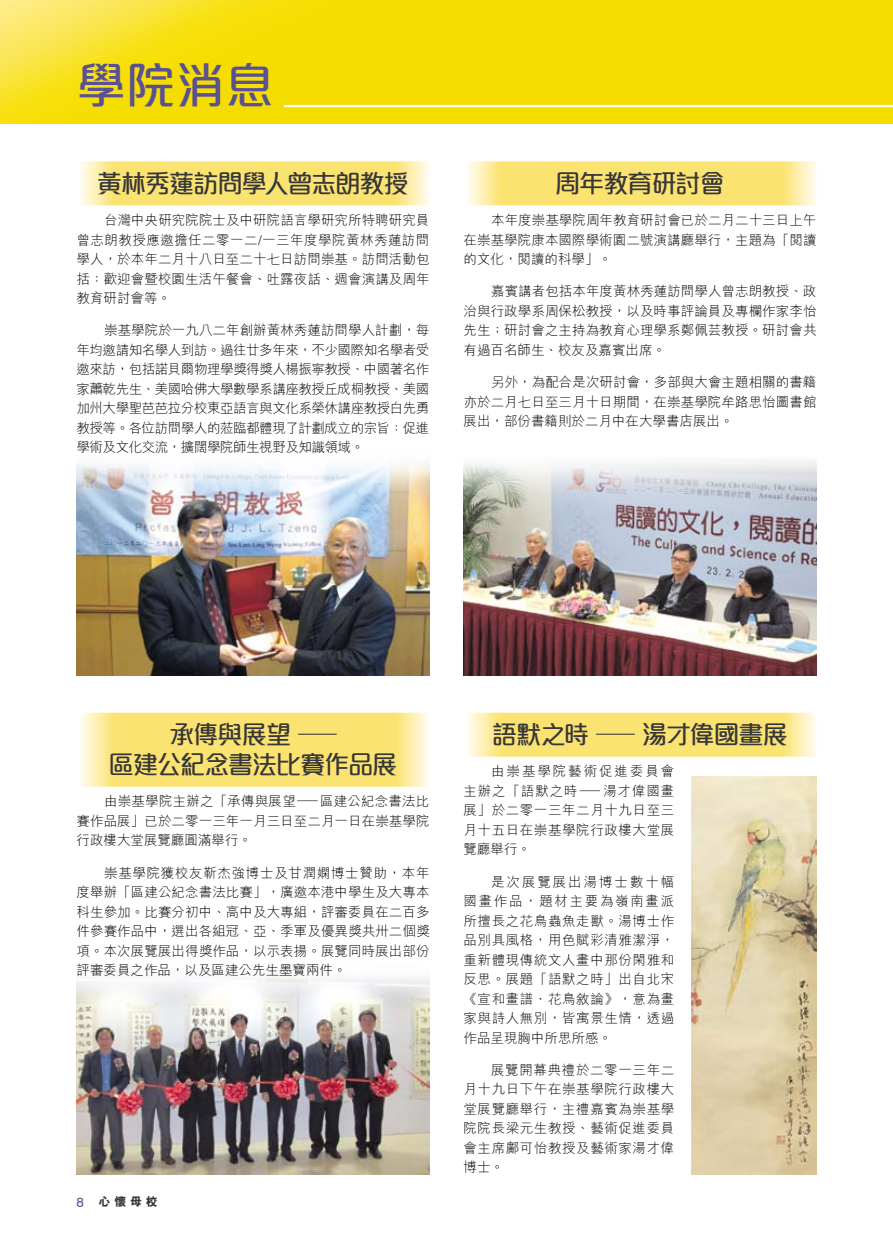
<style>
.page{position:relative;width:893px;height:1234px;background:#fff}
.page>*{position:absolute;margin:0;border:0;box-sizing:border-box;transform-origin:0 0}
.t1{font:500 49.5px "M Elle HK";color:#595193}
.t2{font:500 25.5px/30px "M Elle HK";letter-spacing:-.055em;color:#373737;text-align:center}
.t3{font:300 13.5px/19.5px "M Hei HK";letter-spacing:.005em;color:#000;text-align:justify}
.t4{font:800 12px "M Hei HK";color:#373737}
.s1{font-family:"Swiss 721 BT";font-weight:400;font-size:13.5px;color:#595193}
</style>
<div class="page">
<img style="left:0;top:0;width:893px;height:123px">
<hr style="left:284px;top:105px;width:609px;height:2px;background:#fff">
<img style="left:77px;top:977px;width:352px;height:197px">
<img style="left:463px;top:461px;width:353px;height:214px">
<svg style="left:467px;top:161px;width:349px;height:5px;background:#fbe78a"></svg>
<svg style="left:467px;top:166px;width:349px;height:39px;background:#fbe57e"></svg>
<svg style="left:80px;top:712px;width:349px;height:35px;background:#fbe580"></svg>
<svg style="left:80px;top:747px;width:349px;height:39px;background:#fbe57e"></svg>
<img style="left:77px;top:463px;width:352px;height:212px">
<svg style="left:80px;top:161px;width:349px;height:5px;background:#fbe78a"></svg>
<svg style="left:80px;top:166px;width:349px;height:39px;background:#fbe57e"></svg>
<svg style="left:467px;top:712px;width:349px;height:5px;background:#fbe88f"></svg>
<svg style="left:467px;top:717px;width:349px;height:39px;background:#fbe57e"></svg>
<img style="left:691px;top:776px;width:125px;height:398px">
<h1 class="t1" style="left:77px;top:51px;width:200px">學院消息</h1>
<h2 class="t2" style="left:97px;top:167px;width:314px">黃林秀蓮訪問學人曾志朗教授</h2>
<p class="t3" style="left:77px;top:210px;width:355px;text-indent:28px">台灣中央研究院院士及中研院語言學研究所特聘研究員曾志朗教授應邀擔任二零一二/一三年度學院黃林秀蓮訪問學人，於本年二月十八日至二十七日訪問崇基。訪問活動包括：歡迎會暨校園生活午餐會、吐露夜話、週會演講及周年教育研討會等。</p>
<p class="t3" style="left:77px;top:320px;width:354px;text-indent:28px">崇基學院於一九八二年創辦黃林秀蓮訪問學人計劃，每年均邀請知名學人到訪。過往廿多年來，不少國際知名學者受邀來訪，包括諾貝爾物理學獎得獎人楊振寧教授、中國著名作家蕭乾先生、美國哈佛大學數學系講座教授丘成桐教授、美國加州大學聖芭芭拉分校東亞語言與文化系榮休講座教授白先勇教授等。各位訪問學人的蒞臨都體現了計劃成立的宗旨：促進學術及文化交流，擴闊學院師生視野及知識領域。</p>
<h2 class="t2" style="left:555px;top:167px;width:172px">周年教育研討會</h2>
<p class="t3" style="left:463px;top:210px;width:355px;text-indent:28px">本年度崇基學院周年教育研討會已於二月二十三日上午在崇基學院康本國際學術園二號演講廳舉行，主題為「閱讀的文化，閱讀的科學」。</p>
<p class="t3" style="left:463px;top:281px;width:355px;text-indent:28px">嘉賓講者包括本年度黃林秀蓮訪問學人曾志朗教授、政治與行政學系周保松教授，以及時事評論員及專欄作家李怡先生；研討會之主持為教育心理學系鄭佩芸教授。研討會共有過百名師生、校友及嘉賓出席。</p>
<p class="t3" style="left:463px;top:372px;width:355px;text-indent:28px">另外，為配合是次研討會，多部與大會主題相關的書籍亦於二月七日至三月十日期間，在崇基學院牟路思怡圖書館展出，部份書籍則於二月中在大學書店展出。</p>
<h2 class="t2" style="left:109px;top:718px;width:290px">承傳與展望 —<br>區建公紀念書法比賽作品展</h2>
<p class="t3" style="left:77px;top:790px;width:355px;text-indent:28px">由崇基學院主辦之「承傳與展望—區建公紀念書法比賽作品展」已於二零一三年一月三日至二月一日在崇基學院行政樓大堂展覽廳圓滿舉行。</p>
<p class="t3" style="left:77px;top:862px;width:355px;text-indent:28px">崇基學院獲校友靳杰強博士及甘潤嫻博士贊助，本年度舉辦「區建公紀念書法比賽」，廣邀本港中學生及大專本科生參加。比賽分初中、高中及大專組，評審委員在二百多件參賽作品中，選出各組冠、亞、季軍及優異獎共卅二個獎項。本次展覽展出得獎作品，以示表揚。展覽同時展出部份評審委員之作品，以及區建公先生墨寶兩件。</p>
<p class="t4" style="left:76px;top:1193px;width:83px"><span class="s1">8</span> 心 懷 母 校</p>
<h2 class="t2" style="left:492px;top:718px;width:297px">語默之時 — 湯才偉國畫展</h2>
<p class="t3" style="left:463px;top:760px;width:212px;text-indent:28px">由崇基學院藝術促進委員會主辦之「語默之時─湯才偉國畫展」於二零一三年二月十九日至三月十五日在崇基學院行政樓大堂展覽廳舉行。</p>
<p class="t3" style="left:463px;top:871px;width:212px;text-indent:28px">是次展覽展出湯博士數十幅國畫作品，題材主要為嶺南畫派所擅長之花鳥蟲魚走獸。湯博士作品別具風格，用色賦彩清雅潔淨，重新體現傳統文人畫中那份閑雅和反思。展題「語默之時」出自北宋《宣和畫譜．花鳥敘論》，意為畫家與詩人無別，皆寓景生情，透過作品呈現胸中所思所感。</p>
<p class="t3" style="left:463px;top:1059px;width:212px;text-indent:28px">展覽開幕典禮於二零一三年二月十九日下午在崇基學院行政樓大堂展覽廳舉行，主禮嘉賓為崇基學院院長梁元生教授、藝術促進委員會主席鄺可怡教授及藝術家湯才偉博士。</p>
</div>
